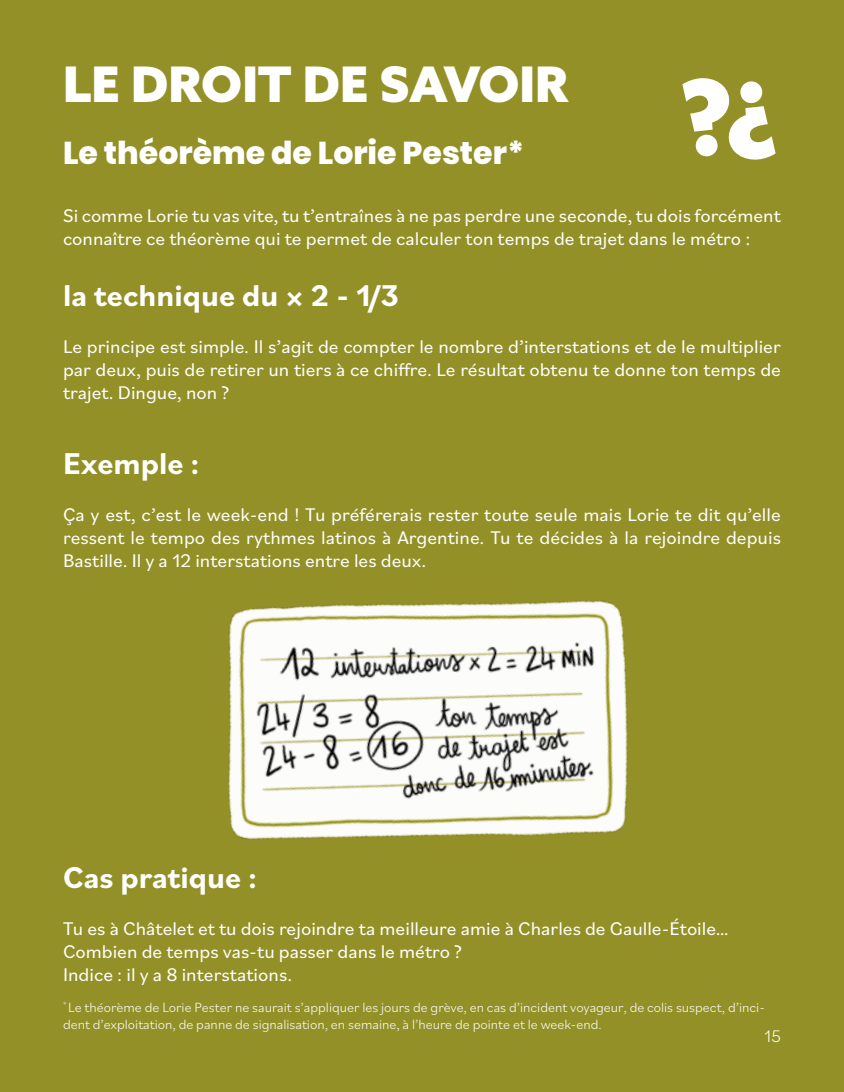
<style>
.page{position:relative;width:844px;height:1092px;background:#fff}
.page>*{position:absolute;margin:0;border:0;box-sizing:border-box;transform-origin:0 0}
.t1{font:900 49px "Azo Sans";color:#fff}
.t2{font:700 31.5px "Bilo";color:#fff}
.t3{font:800 31.5px "Poppins";color:#fff}
.t4{font:19.25px/23.1px "Bilo";color:#fff}
.t5{font:300 17.5px "Bilo";color:#fff}
.t6{font:300 14px/16.8px "Bilo";color:#fff}
</style>
<div class="page">
<div style="left:0;top:0;width:843px;height:1091px;background:#949028"></div>
<img style="left:228px;top:600px;width:400px;height:240px">
<h1 class="t1" style="left:63px;top:51px;width:506px">LE DROIT DE SAVOIR</h1>
<h2 class="t3" style="left:63px;top:135px;width:462px">Le théorème de Lorie Pester*</h2>
<p class="t4" style="left:63px;top:203px;width:718px">Si comme Lorie tu vas vite, tu t’entraînes à ne pas perdre une seconde, tu dois forcément connaître ce théorème qui te permet de calculer ton temps de trajet dans le métro :</p>
<h2 class="t2" style="left:63px;top:274px;width:337px">la technique du × 2 - 1/3</h2>
<p class="t4" style="left:63px;top:334px;width:719px;text-align:justify">Le principe est simple. Il s’agit de compter le nombre d’interstations et de le multiplier par deux, puis de retirer un tiers à ce chiffre. Le résultat obtenu te donne ton temps de trajet. Dingue, non ?</p>
<h2 class="t2" style="left:63px;top:442px;width:138px">Exemple :</h2>
<p class="t4" style="left:63px;top:502px;width:719px;text-align:justify">Ça y est, c’est le week-end ! Tu préférerais rester toute seule mais Lorie te dit qu’elle ressent le tempo des rythmes latinos à Argentine. Tu te décides à la rejoindre depuis Bastille. Il y a 12 interstations entre les deux.</p>
<h2 class="t2" style="left:63px;top:856px;width:195px">Cas pratique :</h2>
<p class="t4" style="left:63px;top:915px;width:667px">Tu es à Châtelet et tu dois rejoindre ta meilleure amie à Charles de Gaulle-Étoile…<br>Combien de temps vas-tu passer dans le métro ?<br>Indice : il y a 8 interstations.</p>
<p class="t6" style="left:63px;top:998px;width:703px"><sup>*</sup> Le théorème de Lorie Pester ne saurait s’appliquer les jours de grève, en cas d’incident voyageur, de colis suspect, d’inci&shy;dent d’exploitation, de panne de signalisation, en semaine, à l’heure de pointe et le week-end.</p>
<p class="t5" style="left:763px;top:1024px;width:18px">15</p>
</div>
